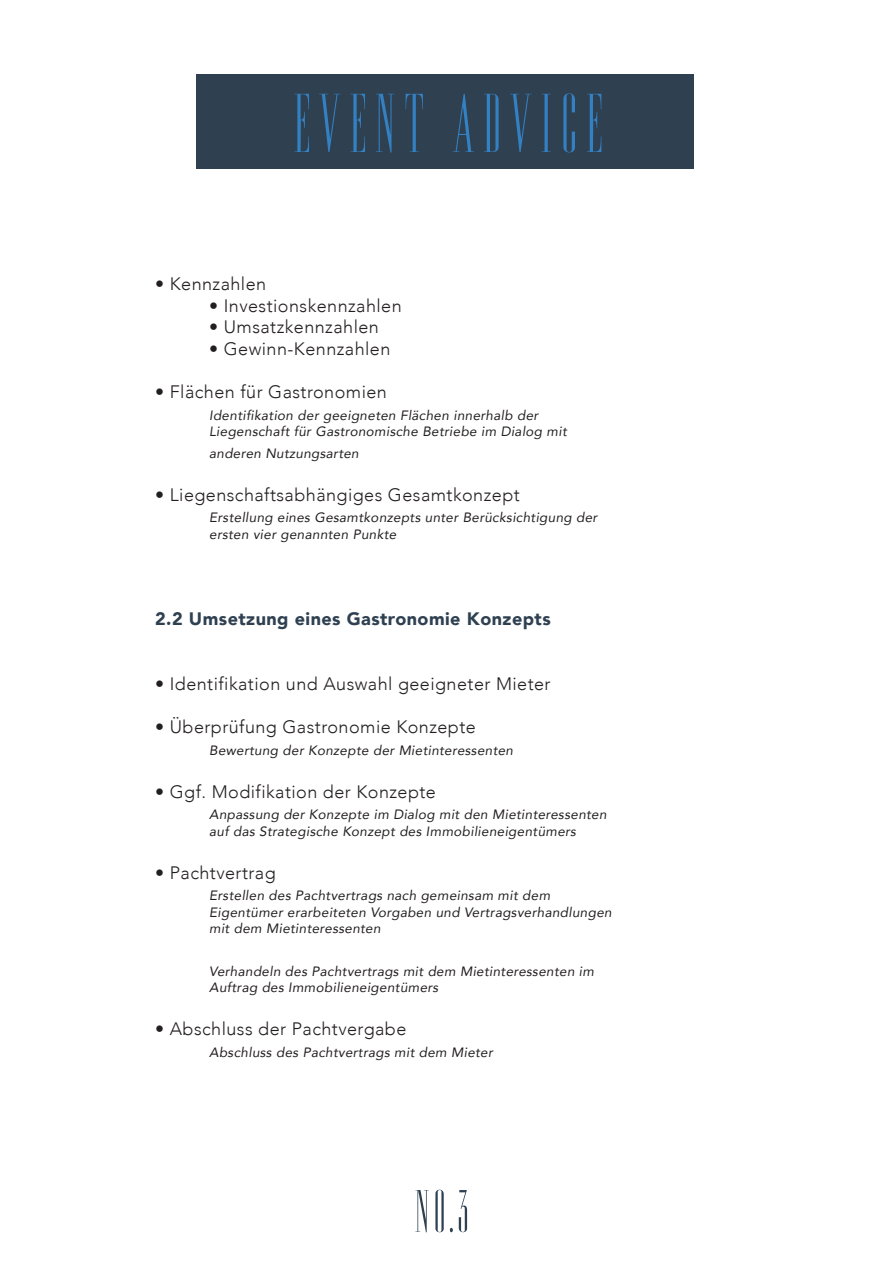
<style>
.page{position:relative;width:893px;height:1263px;background:#fff}
.page>*{position:absolute;margin:0;border:0;box-sizing:border-box;transform-origin:0 0}
.t1{font:75px "Edition";letter-spacing:.115em;color:#3380c3}
.t2{font:54px "Edition";color:#2f4151}
.t3{font:300 18px "Avenir";letter-spacing:.025em;color:#231f20}
.t4{font:900 18px "Avenir";letter-spacing:.025em;color:#2f4151}
.t5{font:italic 13.5px "Avenir";letter-spacing:.025em;color:#231f20}
</style>
<div class="page">
<div style="left:196px;top:74px;width:498px;height:95px;background:#2f4151"></div>
<p class="t1" style="left:293px;top:82px;width:310px">EVENT ADVICE</p>
<p class="t3" style="left:155px;top:273px;width:113px">• Kennzahlen</p>
<p class="t3" style="left:209px;top:295px;width:194px">• Investionskennzahlen</p>
<p class="t3" style="left:209px;top:316px;width:171px">• Umsatzkennzahlen</p>
<p class="t3" style="left:209px;top:338px;width:183px">• Gewinn-Kennzahlen</p>
<p class="t3" style="left:155px;top:381px;width:233px">• Flächen für Gastronomien</p>
<p class="t5" style="left:209px;top:407px;width:331px">Identifikation der geeigneten Flächen innerhalb der</p>
<p class="t5" style="left:209px;top:423px;width:359px">Liegenschaft für Gastronomische Betriebe im Dialog mit</p>
<p class="t5" style="left:209px;top:445px;width:151px">anderen Nutzungsarten</p>
<p class="t3" style="left:155px;top:484px;width:366px">• Liegenschaftsabhängiges Gesamtkonzept</p>
<p class="t5" style="left:209px;top:509px;width:390px">Erstellung eines Gesamtkonzepts unter Berücksichtigung der</p>
<p class="t5" style="left:209px;top:526px;width:189px">ersten vier genannten Punkte</p>
<p class="t4" style="left:155px;top:603px;width:397px">2.2 Umsetzung eines Gastronomie Konzepts</p>
<p class="t3" style="left:155px;top:673px;width:397px">• Identifikation und Auswahl geeigneter Mieter</p>
<p class="t3" style="left:155px;top:716px;width:322px">• Überprüfung Gastronomie Konzepte</p>
<p class="t5" style="left:209px;top:742px;width:305px">Bewertung der Konzepte der Mietinteressenten</p>
<p class="t3" style="left:155px;top:781px;width:282px">• Ggf. Modifikation der Konzepte</p>
<p class="t5" style="left:209px;top:806px;width:399px">Anpassung der Konzepte im Dialog mit den Mietinteressenten</p>
<p class="t5" style="left:209px;top:823px;width:368px">auf das Strategische Konzept des Immobilieneigentümers</p>
<p class="t3" style="left:155px;top:862px;width:122px">• Pachtvertrag</p>
<p class="t5" style="left:209px;top:887px;width:342px">Erstellen des Pachtvertrags nach gemeinsam mit dem</p>
<p class="t5" style="left:209px;top:904px;width:404px">Eigentümer erarbeiteten Vorgaben und Vertragsverhandlungen</p>
<p class="t5" style="left:209px;top:920px;width:173px">mit dem Mietinteressenten</p>
<p class="t5" style="left:209px;top:963px;width:386px">Verhandeln des Pachtvertrags mit dem Mietinteressenten im</p>
<p class="t5" style="left:209px;top:979px;width:231px">Auftrag des Immobilieneigentümers</p>
<p class="t3" style="left:155px;top:1018px;width:253px">• Abschluss der Pachtvergabe</p>
<p class="t5" style="left:209px;top:1044px;width:285px">Abschluss des Pachtvertrags mit dem Mieter</p>
<p class="t2" style="left:415px;top:1182px;width:56px">NO.3</p>
</div>
